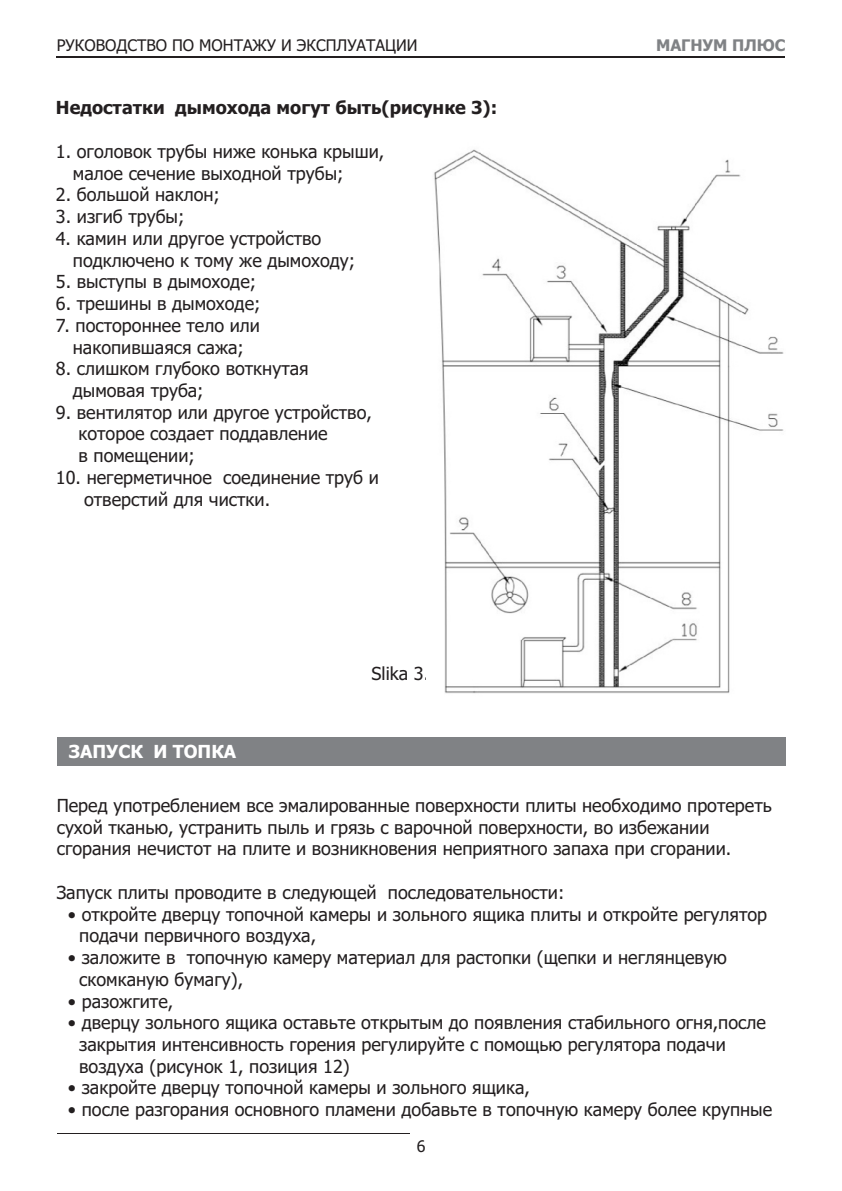
<style>
.page{position:relative;width:842px;height:1191px;background:#fff}
.page>*{position:absolute;margin:0;border:0;box-sizing:border-box;transform-origin:0 0}
.t1{font:18px/21.8px "Tahoma";color:#231f20}
.t2{font:700 18px "Tahoma";color:#231f20}
.t3{font:700 18px "Tahoma";color:#fff}
.t4{font:16px "Tahoma";color:#231f20}
.t5{font:700 16px "Tahoma";color:#808285}
</style>
<div class="page">
<hr style="left:57px;top:1133px;width:353px;height:1px;background:#231f20">
<img style="left:434px;top:149px;width:350px;height:545px">
<div style="left:57px;top:737px;width:729px;height:28px;background:#808285"></div>
<hr style="left:57px;top:57px;width:728px;height:1px;background:#231f20">
<p class="t4" style="left:57px;top:39px;width:362px">РУКОВОДСТВО ПО МОНТАЖУ И ЭКСПЛУАТАЦИИ</p>
<p class="t5" style="left:656px;top:39px;width:131px">МАГНУМ ПЛЮС</p>
<p class="t2" style="left:56px;top:101px;width:443px">Недостатки дымохода могут быть(рисунке 3):</p>
<p class="t1" style="left:73px;top:142px;width:313px;text-indent:-17px">1. оголовок трубы ниже конька крыши, малое сечение выходной трубы;</p>
<p class="t1" style="left:56px;top:185px;width:165px">2. большой наклон;</p>
<p class="t1" style="left:56px;top:207px;width:130px">3. изгиб трубы;</p>
<p class="t1" style="left:73px;top:229px;width:284px;text-indent:-17px">4. камин или другое устройство подключено к тому же дымоходу;</p>
<p class="t1" style="left:56px;top:272px;width:202px">5. выступы в дымоходе;</p>
<p class="t1" style="left:56px;top:294px;width:206px">6. трешины в дымоходе;</p>
<p class="t1" style="left:56px;top:316px;width:206px;text-align:center">7. постороннее тело или накопившаяся сажа;</p>
<p class="t1" style="left:73px;top:359px;width:237px;text-indent:-17px">8. слишком глубоко воткнутая дымовая труба;</p>
<p class="t1" style="left:78px;top:403px;width:295px;text-indent:-23px">9. вентилятор или другое устройство, которое создает поддавление<br>в помещении;</p>
<p class="t1" style="left:84px;top:468px;width:296px;text-indent:-28px">10. негерметичное соединение труб и отверстий для чистки.</p>
<p class="t1" style="left:371px;top:663px;width:59px">Slika 3.</p>
<p class="t3" style="left:69px;top:744px;width:169px">ЗАПУСК И ТОПКА</p>
<p class="t1" style="left:57px;top:796px;width:717px">Перед употреблением все эмалированные поверхности плиты необходимо протереть сухой тканью, устранить пыль и грязь с варочной поверхности, во избежании сгорания нечистот на плите и возникновения неприятного запаха при сгорании.</p>
<p class="t1" style="left:57px;top:883px;width:509px">Запуск плиты проводите в следующей последовательности:</p>
<p class="t1" style="left:79px;top:904px;width:689px;text-indent:-11px">• oткройте дверцу топочной камеры и зольного ящика плиты и откройте регулятор подачи первичного воздуха,</p>
<p class="t1" style="left:79px;top:948px;width:649px;text-indent:-11px">• заложите в топочную камеру материал для растопки (щепки и неглянцевую скомканую бумагу),</p>
<p class="t1" style="left:68px;top:991px;width:107px">• разожгите,</p>
<p class="t1" style="left:79px;top:1013px;width:688px;text-indent:-11px">• дверцу зольного ящика оставьте открытым до появления стабильного огня,после закрытия интенсивность горения регулируйте с помощью регулятора подачи воздуха (рисунок 1, позиция 12)</p>
<p class="t1" style="left:68px;top:1078px;width:463px">• закройте дверцу топочной камеры и зольного ящика,</p>
<p class="t1" style="left:68px;top:1100px;width:706px">• после разгорания основного пламени добавьте в топочную камеру более крупные</p>
<p class="t4" style="left:417px;top:1139px;width:10px">6</p>
</div>
